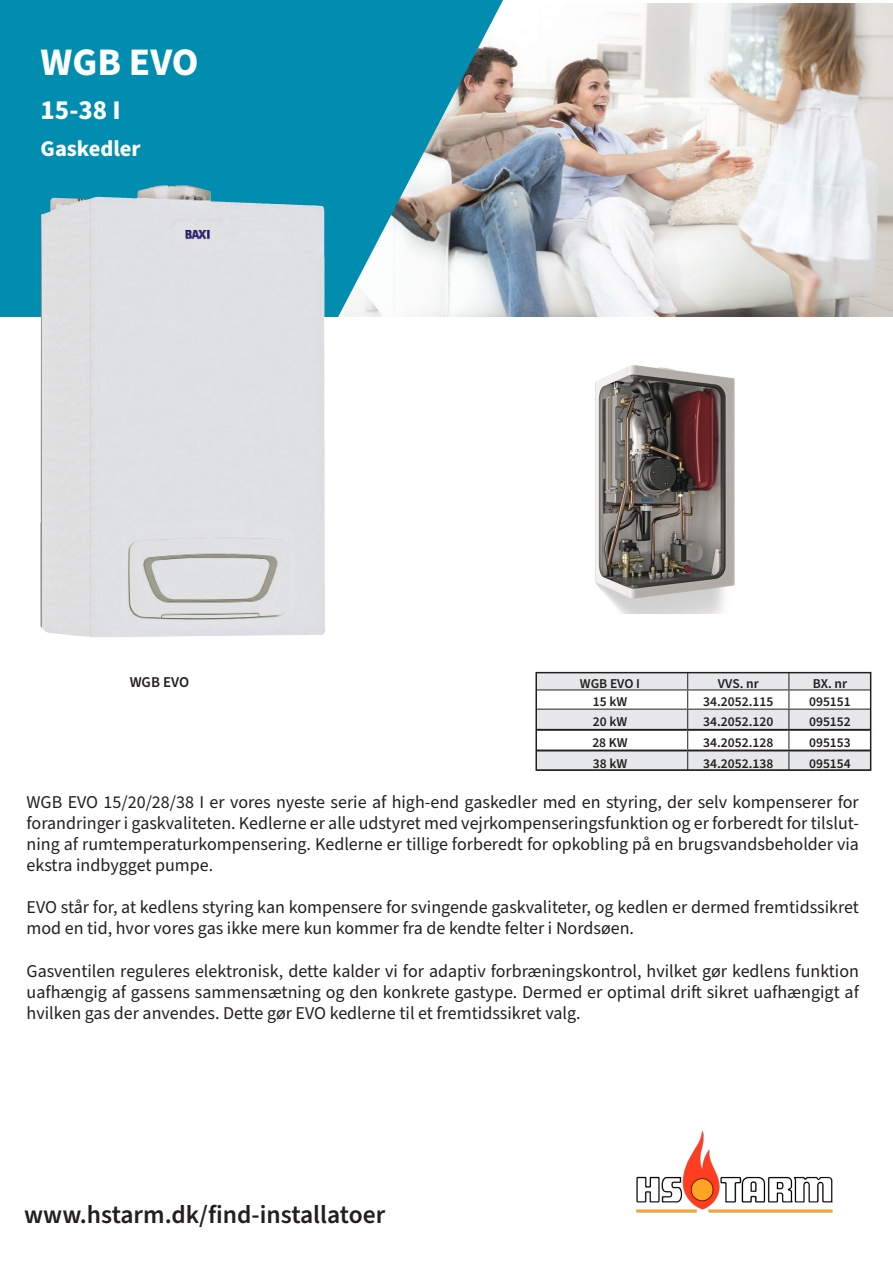
<style>
.page{position:relative;width:893px;height:1263px;background:#fff}
.page>*{position:absolute;margin:0;border:0;box-sizing:border-box;transform-origin:0 0}
.t1{font:700 39px "Source Sans Pro";color:#fff}
.t2{font:700 27px "Source Sans Pro";color:#fff}
.t3{font:600 25.5px "Source Sans Pro";color:#231f20}
.t4{font:700 22.5px "Source Sans Pro";color:#fff}
.t5{font:18px/21px "Source Sans Pro";color:#231f20;text-align:justify}
.t6{font:600 15px "Source Sans Pro";color:#231f20}
.t7{font:600 13.5px "Source Sans Pro";color:#231f20}
.t8{font:13.5px "Source Sans Pro";color:#231f20}
</style>
<div class="page">
<img style="left:636px;top:1130px;width:197px;height:83px">
<img style="left:503px;top:3px;width:390px;height:314px">
<svg style="left:0;top:0;width:503px;height:317px;background:#2a97b2"></svg>
<svg style="left:535px;top:671px;width:337px;height:100px"></svg>
<img style="left:41px;top:185px;width:284px;height:452px">
<img style="left:595px;top:365px;width:140px;height:249px">
<p class="t1" style="left:41px;top:36px;width:159px">WGB EVO</p>
<p class="t2" style="left:41px;top:92px;width:82px">15-38 I</p>
<p class="t4" style="left:41px;top:133px;width:102px">Gaskedler</p>
<p class="t6" style="left:130px;top:672px;width:61px">WGB EVO</p>
<p class="t7" style="left:580px;top:674px;width:62px">WGB EVO I</p>
<p class="t7" style="left:718px;top:674px;width:43px">VVS. nr</p>
<p class="t7" style="left:813px;top:674px;width:36px">BX. nr</p>
<p class="t7" style="left:593px;top:693px;width:36px">15 kW</p>
<p class="t7" style="left:703px;top:693px;width:72px">34.2052.115</p>
<p class="t7" style="left:809px;top:693px;width:43px">095151</p>
<p class="t7" style="left:593px;top:713px;width:36px">20 kW</p>
<p class="t7" style="left:703px;top:713px;width:72px">34.2052.120</p>
<p class="t7" style="left:809px;top:713px;width:43px">095152</p>
<p class="t7" style="left:592px;top:733px;width:37px">28 KW</p>
<p class="t7" style="left:703px;top:733px;width:72px">34.2052.128</p>
<p class="t7" style="left:809px;top:733px;width:43px">095153</p>
<p class="t7" style="left:593px;top:754px;width:36px">38 kW</p>
<p class="t7" style="left:703px;top:754px;width:72px">34.2052.138</p>
<p class="t7" style="left:809px;top:754px;width:43px">095154</p>
<p class="t5" style="left:27px;top:792px;width:834px">WGB EVO 15/20/28/38 I er vores nyeste serie af high-end gaskedler med en styring, der selv kompenserer for</p>
<p class="t8" style="left:586px;top:793px;width:49px">27 kW H</p>
<p class="t8" style="left:705px;top:793px;width:69px">34.6798.027</p>
<p class="t8" style="left:810px;top:793px;width:42px">191078</p>
<p class="t5" style="left:27px;top:813px;width:834px">forandringer i gaskvaliteten. Kedlerne er alle udstyret med vejrkompenseringsfunktion og er forberedt for tilslut&shy;ning af rumtemperaturkompensering. Kedlerne er tillige forberedt for opkobling på en brugsvandsbeholder via ekstra indbygget pumpe.</p>
<p class="t5" style="left:27px;top:897px;width:834px">EVO står for, at kedlens styring kan kompensere for svingende gaskvaliteter, og kedlen er dermed fremtidssikret mod en tid, hvor vores gas ikke mere kun kommer fra de kendte felter i Nordsøen.</p>
<p class="t5" style="left:27px;top:960px;width:834px">Gasventilen reguleres elektronisk, dette kalder vi for adaptiv forbræningskontrol, hvilket gør kedlens funktion uafhængig af gassens sammensætning og den konkrete gastype. Dermed er optimal drift sikret uafhængigt af hvilken gas der anvendes. Dette gør EVO kedlerne til et fremtidssikret valg.</p>
<p class="t3" style="left:24px;top:1197px;width:362px">www.hstarm.dk/find-installatoer</p>
</div>
